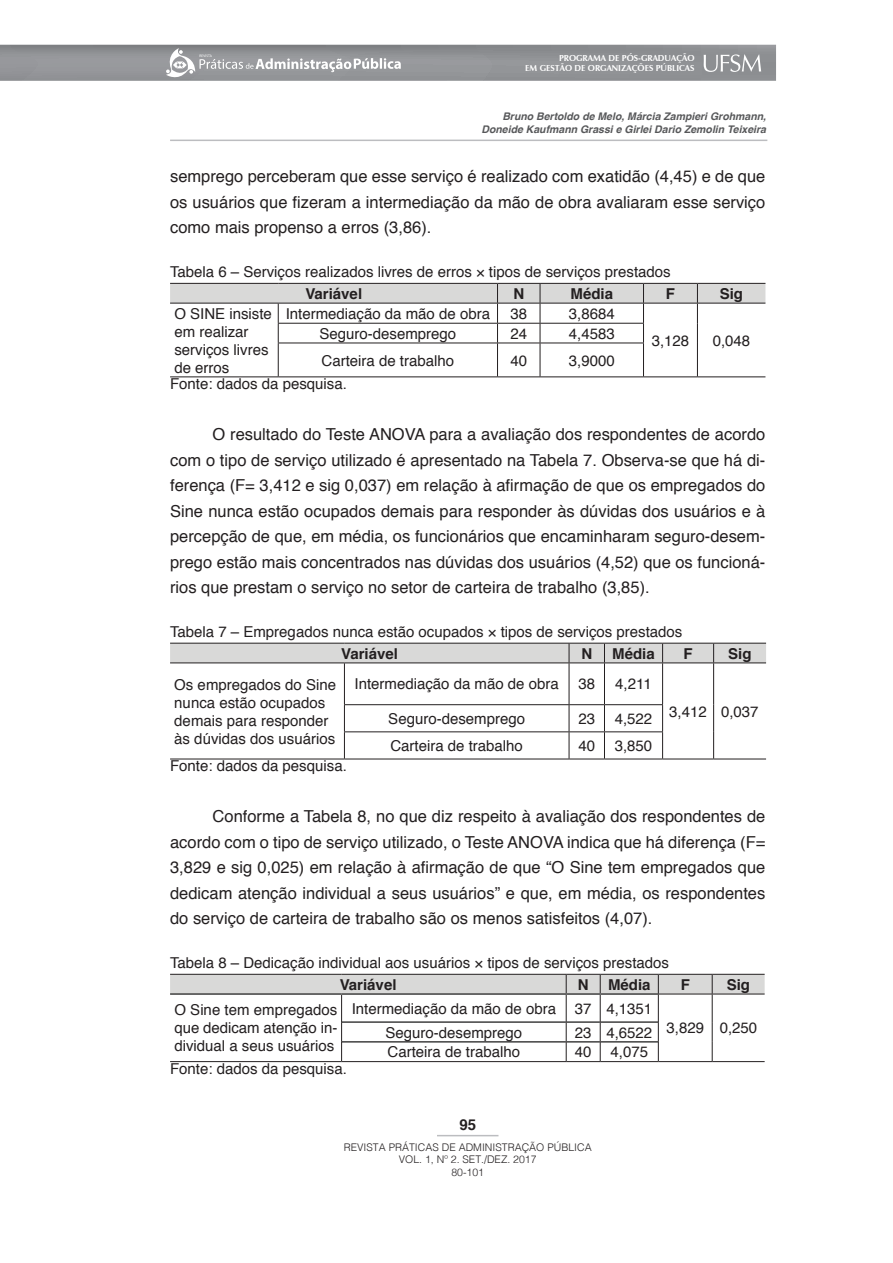
<style>
.page{position:relative;width:893px;height:1263px;background:#fff}
.page>*{position:absolute;margin:0;border:0;box-sizing:border-box;transform-origin:0 0}
.t1{font:16.5px/25.5px "Helvetica";color:#231f20;text-align:justify}
.t2{font:15px/18px "Helvetica";color:#231f20}
.t3{font:700 15px "Helvetica";color:#231f20}
.t4{font:italic 700 10.5px/12.6px "Helvetica";color:#57585a;text-align:right}
.t5{font:300 10.5px/12.6px "Helvetica";color:#231f20;text-align:center}
.t6{font:700 8.7px/10.4px "Zapf Humanist 601 BT";color:#fff;text-align:right}
</style>
<div class="page">
<hr style="left:437px;top:1135px;width:61px;height:1px;background:#bcbdc0">
<svg style="left:0;top:45px;width:776px;height:36px;background:#96989b"></svg>
<hr style="left:170px;top:140px;width:597px;height:1px;background:#bcbdc0">
<hr style="left:697px;top:343px;width:1px;height:33px;background:#231f20">
<svg style="left:170px;top:283px;width:595px;height:60px"></svg>
<hr style="left:278px;top:343px;width:1px;height:33px;background:#231f20">
<hr style="left:497px;top:343px;width:1px;height:33px;background:#231f20">
<hr style="left:540px;top:343px;width:1px;height:33px;background:#231f20">
<hr style="left:170px;top:303px;width:108px;height:1px;background:#231f20">
<hr style="left:278px;top:303px;width:219px;height:1px;background:#231f20">
<hr style="left:497px;top:303px;width:43px;height:1px;background:#231f20">
<hr style="left:540px;top:303px;width:103px;height:1px;background:#231f20">
<hr style="left:643px;top:303px;width:54px;height:1px;background:#231f20">
<hr style="left:697px;top:303px;width:68px;height:1px;background:#231f20">
<hr style="left:278px;top:323px;width:219px;height:1px;background:#231f20">
<hr style="left:497px;top:323px;width:43px;height:1px;background:#231f20">
<hr style="left:540px;top:323px;width:104px;height:1px;background:#231f20">
<hr style="left:278px;top:343px;width:219px;height:1px;background:#231f20">
<hr style="left:497px;top:343px;width:43px;height:1px;background:#231f20">
<hr style="left:540px;top:343px;width:104px;height:1px;background:#231f20">
<hr style="left:170px;top:376px;width:108px;height:1px;background:#231f20">
<hr style="left:278px;top:376px;width:219px;height:1px;background:#231f20">
<hr style="left:497px;top:376px;width:43px;height:1px;background:#231f20">
<hr style="left:540px;top:376px;width:103px;height:1px;background:#231f20">
<hr style="left:643px;top:376px;width:54px;height:1px;background:#231f20">
<hr style="left:697px;top:376px;width:68px;height:1px;background:#231f20">
<hr style="left:643px;top:343px;width:1px;height:33px;background:#231f20">
<div style="left:170px;top:644px;width:596px;height:18px;background:#d9d9d8"></div>
<hr style="left:170px;top:643px;width:174px;height:1px;background:#231f20">
<hr style="left:344px;top:643px;width:225px;height:1px;background:#231f20">
<hr style="left:569px;top:643px;width:35px;height:1px;background:#231f20">
<hr style="left:604px;top:643px;width:59px;height:1px;background:#231f20">
<hr style="left:663px;top:643px;width:51px;height:1px;background:#231f20">
<hr style="left:714px;top:643px;width:52px;height:1px;background:#231f20">
<hr style="left:344px;top:663px;width:1px;height:41px;background:#231f20">
<hr style="left:569px;top:663px;width:1px;height:41px;background:#231f20">
<hr style="left:604px;top:663px;width:1px;height:41px;background:#231f20">
<hr style="left:662px;top:663px;width:1px;height:41px;background:#231f20">
<hr style="left:713px;top:663px;width:1px;height:42px;background:#231f20">
<svg style="left:713px;top:705px;width:1px;height:54px"></svg>
<svg style="left:344px;top:705px;width:1px;height:54px"></svg>
<svg style="left:569px;top:705px;width:1px;height:54px"></svg>
<svg style="left:604px;top:705px;width:1px;height:54px"></svg>
<hr style="left:170px;top:662px;width:174px;height:1px;background:#231f20">
<hr style="left:344px;top:662px;width:225px;height:1px;background:#231f20">
<hr style="left:569px;top:662px;width:35px;height:1px;background:#231f20">
<hr style="left:604px;top:662px;width:59px;height:1px;background:#231f20">
<hr style="left:663px;top:662px;width:51px;height:1px;background:#231f20">
<hr style="left:714px;top:662px;width:52px;height:1px;background:#231f20">
<hr style="left:344px;top:704px;width:225px;height:1px;background:#231f20">
<hr style="left:569px;top:704px;width:35px;height:1px;background:#231f20">
<hr style="left:604px;top:704px;width:59px;height:1px;background:#231f20">
<hr style="left:344px;top:731px;width:225px;height:1px;background:#231f20">
<hr style="left:569px;top:731px;width:35px;height:1px;background:#231f20">
<hr style="left:604px;top:731px;width:59px;height:1px;background:#231f20">
<hr style="left:170px;top:759px;width:174px;height:1px;background:#231f20">
<hr style="left:344px;top:759px;width:225px;height:1px;background:#231f20">
<hr style="left:569px;top:759px;width:35px;height:1px;background:#231f20">
<hr style="left:604px;top:759px;width:59px;height:1px;background:#231f20">
<hr style="left:663px;top:759px;width:51px;height:1px;background:#231f20">
<hr style="left:714px;top:759px;width:52px;height:1px;background:#231f20">
<svg style="left:662px;top:705px;width:1px;height:54px"></svg>
<hr style="left:170px;top:1061px;width:172px;height:1px;background:#231f20">
<hr style="left:342px;top:1061px;width:224px;height:1px;background:#231f20">
<hr style="left:566px;top:1061px;width:34px;height:1px;background:#231f20">
<hr style="left:600px;top:1061px;width:58px;height:1px;background:#231f20">
<hr style="left:658px;top:1061px;width:54px;height:1px;background:#231f20">
<hr style="left:712px;top:1061px;width:53px;height:1px;background:#231f20">
<svg style="left:170px;top:974px;width:595px;height:87px"></svg>
<p class="t6" style="left:525px;top:53px;width:171px">PROGRAMA DE PÓS-GRADUAÇÃO<br>EM GESTÃO DE ORGANIZAÇÕES PÚBLICAS</p>
<p class="t4" style="left:481px;top:110px;width:286px">Bruno Bertoldo de Melo, Márcia Zampieri Grohmann,<br>Doneide Kaufmann Grassi e Girlei Dario Zemolin Teixeira</p>
<p class="t1" style="left:170px;top:164px;width:597px">semprego perceberam que esse serviço é realizado com exatidão (4,45) e de que os usuários que fizeram a intermediação da mão de obra avaliaram esse serviço como mais propenso a erros (3,86).</p>
<p class="t2" style="left:170px;top:263px;width:502px">Tabela 6 – Serviços realizados livres de erros × tipos de serviços prestados</p>
<p class="t3" style="left:305px;top:281px;width:58px">Variável</p>
<p class="t3" style="left:513px;top:281px;width:12px">N</p>
<p class="t3" style="left:570px;top:281px;width:44px">Média</p>
<p class="t3" style="left:666px;top:281px;width:11px">F</p>
<p class="t3" style="left:720px;top:281px;width:25px">Sig</p>
<p class="t2" style="left:174px;top:305px;width:99px">O SINE insiste em realizar serviços livres de erros</p>
<p class="t2" style="left:286px;top:305px;width:206px">Intermediação da mão de obra</p>
<p class="t2" style="left:510px;top:305px;width:18px">38</p>
<p class="t2" style="left:569px;top:305px;width:47px">3,8684</p>
<p class="t2" style="left:319px;top:325px;width:138px">Seguro-desemprego</p>
<p class="t2" style="left:510px;top:325px;width:18px">24</p>
<p class="t2" style="left:569px;top:325px;width:47px">4,4583</p>
<p class="t2" style="left:322px;top:352px;width:134px">Carteira de trabalho</p>
<p class="t2" style="left:510px;top:352px;width:18px">40</p>
<p class="t2" style="left:569px;top:352px;width:47px">3,9000</p>
<p class="t2" style="left:170px;top:375px;width:178px">Fonte: dados da pesquisa.</p>
<p class="t1" style="left:170px;top:422px;width:597px;text-indent:43px">O resultado do Teste ANOVA para a avaliação dos respondentes de acordo com o tipo de serviço utilizado é apresentado na Tabela 7. Observa-se que há di&shy;ferença (F= 3,412 e sig 0,037) em relação à afirmação de que os empregados do Sine nunca estão ocupados demais para responder às dúvidas dos usuários e à percepção de que, em média, os funcionários que encaminharam seguro-desem&shy;prego estão mais concentrados nas dúvidas dos usuários (4,52) que os funcioná&shy;rios que prestam o serviço no setor de carteira de trabalho (3,85).</p>
<p class="t2" style="left:170px;top:623px;width:514px">Tabela 7 – Empregados nunca estão ocupados × tipos de serviços prestados</p>
<p class="t3" style="left:341px;top:641px;width:58px">Variável</p>
<p class="t3" style="left:581px;top:641px;width:12px">N</p>
<p class="t3" style="left:612px;top:641px;width:44px">Média</p>
<p class="t3" style="left:683px;top:641px;width:11px">F</p>
<p class="t3" style="left:728px;top:641px;width:25px">Sig</p>
<p class="t2" style="left:174px;top:676px;width:163px">Os empregados do Sine nunca estão ocupados demais para responder às dúvidas dos usuários</p>
<p class="t2" style="left:355px;top:676px;width:206px">Intermediação da mão de obra</p>
<p class="t2" style="left:578px;top:676px;width:18px">38</p>
<p class="t2" style="left:615px;top:676px;width:38px">4,211</p>
<p class="t2" style="left:652px;top:332px;width:39px">3,128</p>
<p class="t2" style="left:713px;top:332px;width:39px">0,048</p>
<p class="t2" style="left:669px;top:703px;width:91px">3,412 0,037</p>
<p class="t2" style="left:388px;top:710px;width:138px">Seguro-desemprego</p>
<p class="t2" style="left:578px;top:710px;width:18px">23</p>
<p class="t2" style="left:615px;top:710px;width:39px">4,522</p>
<p class="t2" style="left:390px;top:737px;width:134px">Carteira de trabalho</p>
<p class="t2" style="left:578px;top:737px;width:18px">40</p>
<p class="t2" style="left:615px;top:737px;width:39px">3,850</p>
<p class="t2" style="left:170px;top:757px;width:178px">Fonte: dados da pesquisa.</p>
<p class="t1" style="left:170px;top:804px;width:597px;text-indent:43px">Conforme a Tabela 8, no que diz respeito à avaliação dos respondentes de acordo com o tipo de serviço utilizado, o Teste ANOVA indica que há diferença (F= 3,829 e sig 0,025) em relação à afirmação de que “O Sine tem empregados que dedicam atenção individual a seus usuários” e que, em média, os respondentes do serviço de carteira de trabalho são os menos satisfeitos (4,07).</p>
<p class="t2" style="left:170px;top:954px;width:500px">Tabela 8 – Dedicação individual aos usuários × tipos de serviços prestados</p>
<p class="t3" style="left:340px;top:972px;width:58px">Variável</p>
<p class="t3" style="left:578px;top:972px;width:12px">N</p>
<p class="t3" style="left:608px;top:972px;width:44px">Média</p>
<p class="t3" style="left:681px;top:972px;width:11px">F</p>
<p class="t3" style="left:727px;top:972px;width:25px">Sig</p>
<p class="t2" style="left:174px;top:1002px;width:164px;text-align:justify">O Sine tem empregados que dedicam atenção in&shy;dividual a seus usuários</p>
<p class="t2" style="left:352px;top:1000px;width:206px">Intermediação da mão de obra</p>
<p class="t2" style="left:575px;top:1000px;width:79px">37 4,1351</p>
<p class="t2" style="left:386px;top:1024px;width:138px">Seguro-desemprego</p>
<p class="t2" style="left:575px;top:1020px;width:184px">23 4,6522 3,829 0,250</p>
<p class="t2" style="left:388px;top:1043px;width:134px">Carteira de trabalho</p>
<p class="t2" style="left:575px;top:1043px;width:18px">40</p>
<p class="t2" style="left:610px;top:1043px;width:39px">4,075</p>
<p class="t2" style="left:170px;top:1060px;width:178px">Fonte: dados da pesquisa.</p>
<p class="t3" style="left:459px;top:1112px;width:18px">95</p>
<p class="t5" style="left:344px;top:1140px;width:249px">REVISTA PRÁTICAS DE ADMINISTRAÇÃO PÚBLICA<br>VOL. 1, Nº 2. SET./DEZ. 2017<br>80-101</p>
</div>
